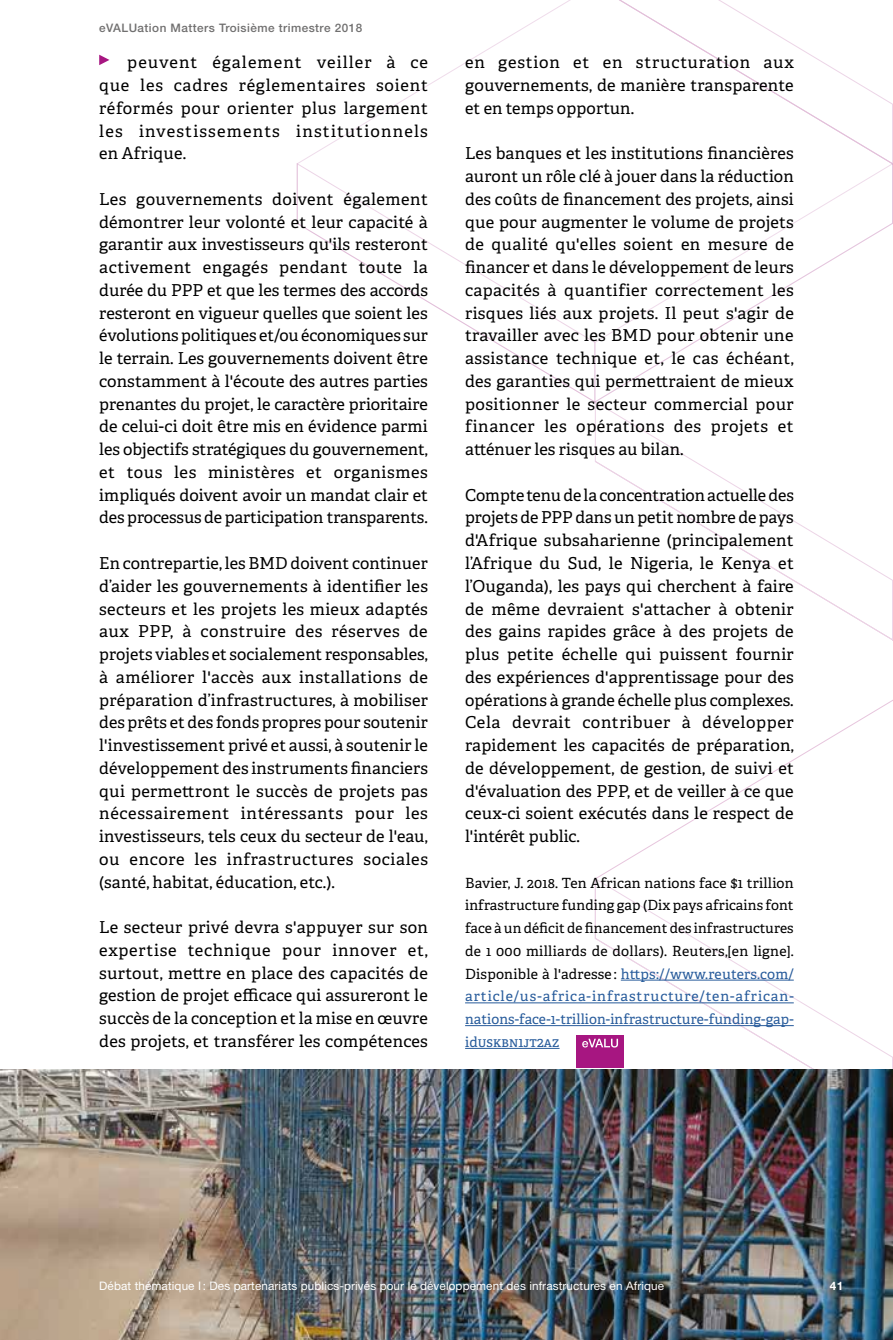
<style>
.page{position:relative;width:893px;height:1340px;background:#fff}
.page>*{position:absolute;margin:0;border:0;box-sizing:border-box;transform-origin:0 0}
.t1{font:16.45px/22.8px "Adelle";letter-spacing:.01em;color:#000;text-align:justify}
.t2{font:14px/22.8px "Adelle";letter-spacing:.01em;color:#000;text-align:justify}
.t3{font:11.72px "Helvetica Neue LT Std";letter-spacing:.01em;color:#fff}
.t4{font:500 11.72px "Helvetica Neue LT Std";letter-spacing:.04em;color:#706f6f}
.t5{font:700 11.72px "Helvetica Neue LT Std";color:#fff}
.s1{color:#275b9b}
</style>
<div class="page">
<svg style="left:595px;top:403px;width:297px;height:237px"></svg>
<svg style="left:598px;top:700px;width:294px;height:177px"></svg>
<svg style="left:594px;top:877px;width:298px;height:192px"></svg>
<svg style="left:300px;top:0;width:592px;height:162px"></svg>
<svg style="left:296px;top:162px;width:298px;height:240px"></svg>
<svg style="left:892px;top:103px;width:1px;height:966px"></svg>
<svg style="left:594px;top:162px;width:299px;height:241px"></svg>
<hr style="left:621px;top:979px;width:173px;height:1px;background:#275b9b">
<hr style="left:465px;top:1002px;width:329px;height:1px;background:#275b9b">
<hr style="left:465px;top:1025px;width:329px;height:1px;background:#275b9b">
<hr style="left:465px;top:1048px;width:95px;height:1px;background:#275b9b">
<div style="left:576px;top:1035px;width:48px;height:32px;background:#a71681"></div>
<svg style="left:582px;top:1038px;width:36px;height:9px"></svg>
<img style="left:0;top:1069px;width:893px;height:270px">
<svg style="left:99px;top:55px;width:10px;height:10px"></svg>
<p class="t4" style="left:99px;top:21px;width:265px">eVALUation Matters Troisième trimestre 2018</p>
<p class="t1" style="left:99px;top:51px;width:330px;text-indent:28px">peuvent également veiller à ce que les cadres réglementaires soient réformés pour orienter plus largement les investissements institutionnels en Afrique.</p>
<p class="t1" style="left:99px;top:188px;width:330px">Les gouvernements doivent également démontrer leur volonté et leur capacité à garantir aux investisseurs qu'ils resteront activement engagés pendant toute la durée du PPP et que les termes des accords resteront en vigueur quelles que soient les évolutions politiques et/ou économiques sur le terrain. Les gouvernements doivent être constamment à l'écoute des autres parties prenantes du projet, le caractère prioritaire de celui-ci doit être mis en évidence parmi les objectifs stratégiques du gouvernement, et tous les ministères et organismes impliqués doivent avoir un mandat clair et des processus de participation transparents.</p>
<p class="t1" style="left:99px;top:552px;width:330px">En contrepartie, les BMD doivent continuer d’aider les gouvernements à identifier les secteurs et les projets les mieux adaptés aux PPP, à construire des réserves de projets viables et socialement responsables, à améliorer l'accès aux installations de préparation d’infrastructures, à mobiliser des prêts et des fonds propres pour soutenir l'investissement privé et aussi, à soutenir le développement des instruments financiers qui permettront le succès de projets pas nécessairement intéressants pour les investisseurs, tels ceux du secteur de l'eau, ou encore les infrastructures sociales (santé, habitat, éducation, etc.).</p>
<p class="t1" style="left:99px;top:916px;width:330px">Le secteur privé devra s'appuyer sur son expertise technique pour innover et, surtout, mettre en place des capacités de gestion de projet efficace qui assureront le succès de la conception et la mise en œuvre des projets, et transférer les compétences</p>
<p class="t1" style="left:465px;top:51px;width:330px">en gestion et en structuration aux gouvernements, de manière transparente et en temps opportun.</p>
<p class="t1" style="left:465px;top:142px;width:330px">Les banques et les institutions financières auront un rôle clé à jouer dans la réduction des coûts de financement des projets, ainsi que pour augmenter le volume de projets de qualité qu'elles soient en mesure de financer et dans le développement de leurs capacités à quantifier correctement les risques liés aux projets. Il peut s'agir de travailler avec les BMD pour obtenir une assistance technique et, le cas échéant, des garanties qui permettraient de mieux positionner le secteur commercial pour financer les opérations des projets et atténuer les risques au bilan.</p>
<p class="t1" style="left:465px;top:484px;width:330px">Compte tenu de la concentration actuelle des projets de PPP dans un petit nombre de pays d'Afrique subsaharienne (principalement l’Afrique du Sud, le Nigeria, le Kenya et l’Ouganda), les pays qui cherchent à faire de même devraient s'attacher à obtenir des gains rapides grâce à des projets de plus petite échelle qui puissent fournir des expériences d'apprentissage pour des opérations à grande échelle plus complexes.<br>Cela devrait contribuer à développer rapidement les capacités de préparation, de développement, de gestion, de suivi et d'évaluation des PPP, et de veiller à ce que ceux-ci soient exécutés dans le respect de l'intérêt public.</p>
<p class="t2" style="left:465px;top:871px;width:330px">Bavier, J. 2018. Ten African nations face $1 trillion infrastructure funding gap (Dix pays africains font face à un déficit de financement des infrastructures de 1 000 milliards de dollars). Reuters,[en ligne].<br>Disponible à l'adresse : <span class="s1">https://www.reuters.com/ article/us-africa-infrastructure/ten-african&shy;nations-face-1-trillion-infrastructure-funding-gap&shy;idUSKBN1JT2AZ</span></p>
<p class="t3" style="left:99px;top:1279px;width:566px">Débat thématique I : Des partenariats publics-privés pour le développement des infrastructures en Afrique</p>
<p class="t5" style="left:830px;top:1278px;width:15px">41</p>
</div>
